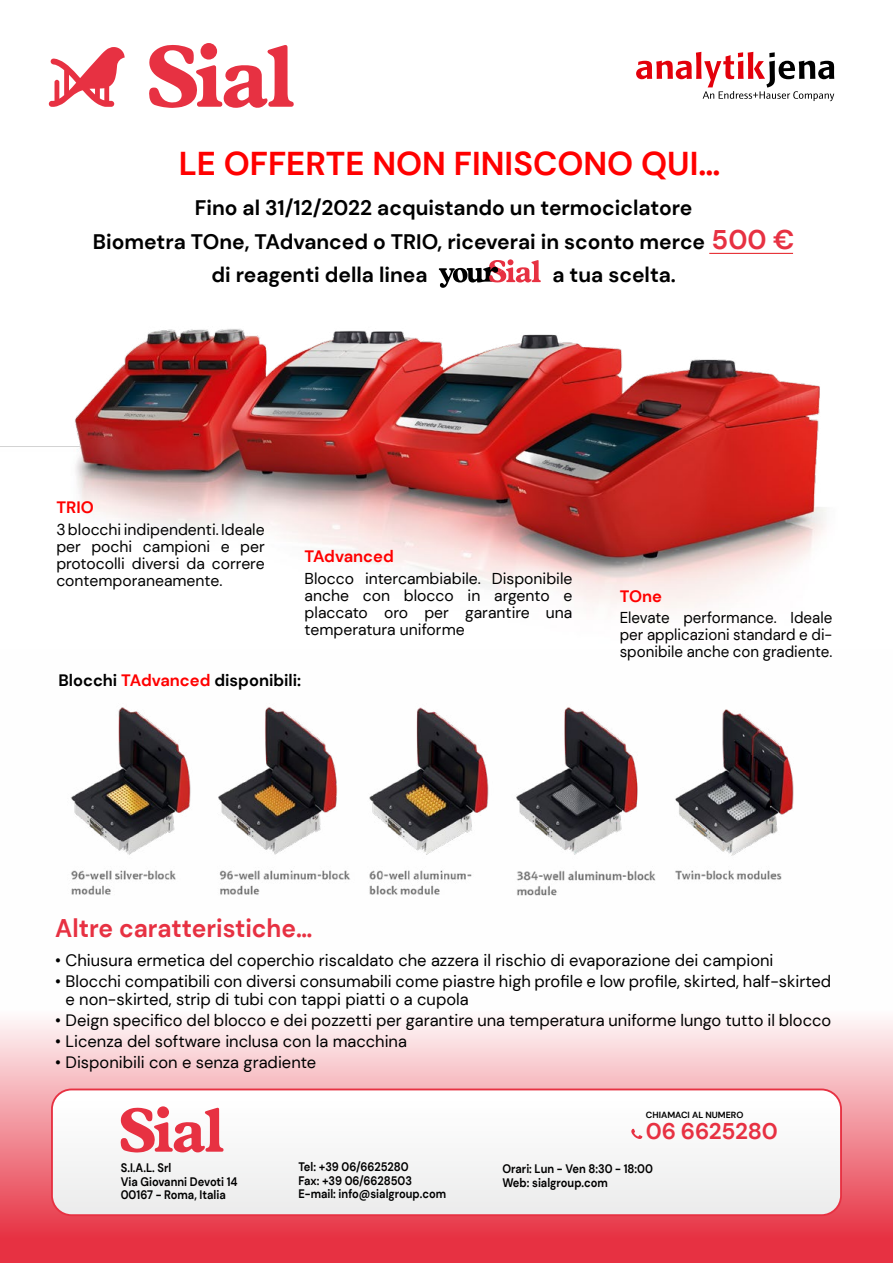
<style>
.page{position:relative;width:893px;height:1263px;background:#fff}
.page>*{position:absolute;margin:0;border:0;box-sizing:border-box;transform-origin:0 0}
.t1{font:700 33px "DM Sans";color:#f00}
.t2{font:700 25.5px "DM Sans";color:#e73142;scale:.96 1}
.t3{font:700 22.65px "DM Sans";letter-spacing:-.01em;color:#e73142}
.t4{font:700 21px "DM Sans";color:#000}
.t5{font:16.5px/17.9px "DM Sans";color:#000}
.t6{font:700 16.5px "DM Sans";color:#000}
.t7{font:700 16.5px "DM Sans";color:#f00}
.t8{font:15.75px/17px "DM Sans";color:#000;text-align:justify}
.t9{font:15.75px/17px "DM Sans";color:#000;text-align:justify;scale:.96 1}
.t10{font:700 12.3px/13.6px "DM Sans";color:#000;scale:.9 1}
.t11{font:700 8.85px "DM Sans";color:#000}
.s1{font-size:27px;color:#e73142}
.s2{color:#f00}
</style>
<div class="page">
<svg style="left:0;top:1020px;width:893px;height:243px;background:#f1919a"></svg>
<svg style="left:149px;top:45px;width:145px;height:63px"></svg>
<div style="left:200px;top:43px;width:17px;height:17px;background:#e73142;border-radius:50%"></div>
<svg style="left:49px;top:47px;width:76px;height:60px"></svg>
<svg style="left:52px;top:1089px;width:789px;height:126px"></svg>
<div style="left:51px;top:1088px;width:791px;height:128px;border:2px solid #e73142;border-radius:20px"></div>
<svg style="left:120px;top:1108px;width:104px;height:45px"></svg>
<div style="left:157px;top:1106px;width:12px;height:12px;background:#e73142;border-radius:50%"></div>
<svg style="left:631px;top:1129px;width:11px;height:10px"></svg>
<svg style="left:636px;top:52px;width:198px;height:49px"></svg>
<img style="left:0;top:252px;width:826px;height:357px">
<img style="left:70px;top:707px;width:724px;height:189px">
<svg style="left:439px;top:259px;width:102px;height:29px"></svg>
<hr style="left:709px;top:253px;width:84px;height:1px;background:#e52227">
<h1 class="t1" style="left:179px;top:142px;width:543px">LE OFFERTE NON FINISCONO QUI…</h1>
<p class="t4" style="left:195px;top:195px;width:499px">Fino al 31/12/2022 acquistando un termociclatore</p>
<p class="t4" style="left:93px;top:228px;width:703px">Biometra TOne, TAdvanced o TRIO, riceverai in sconto merce <span class="s1">500 €</span></p>
<p class="t4" style="left:211px;top:262px;width:218px">di reagenti della linea</p>
<p class="t4" style="left:552px;top:262px;width:125px">a tua scelta.</p>
<p class="t7" style="left:56px;top:497px;width:39px">TRIO</p>
<p class="t8" style="left:56px;top:521px;width:210px">3 blocchi indipendenti. Ideale per pochi campioni e per protocolli diversi da correre contemporaneamente.</p>
<p class="t7" style="left:305px;top:546px;width:91px">TAdvanced</p>
<p class="t8" style="left:305px;top:569px;width:269px">Blocco intercambiabile. Disponibile anche con blocco in argento e placcato oro per garantire una temperatura uniforme</p>
<p class="t6" style="left:58px;top:669px;width:244px">Blocchi <span class="s2">TAdvanced</span> disponibili:</p>
<p class="t7" style="left:620px;top:586px;width:44px">TOne</p>
<p class="t9" style="left:620px;top:609px;width:223px">Elevate performance. Ideale per applicazioni standard e di&shy;sponibile anche con gradiente.</p>
<h2 class="t2" style="left:55px;top:912px;width:269px">Altre caratteristiche…</h2>
<p class="t5" style="left:55px;top:951px;width:720px">• Chiusura ermetica del coperchio riscaldato che azzera il rischio di evaporazione dei campioni</p>
<p class="t5" style="left:66px;top:972px;width:767px;text-indent:-10px">• Blocchi compatibili con diversi consumabili come piastre high profile e low profile, skirted, half-skirted e non-skirted, strip di tubi con tappi piatti o a cupola</p>
<p class="t5" style="left:55px;top:1011px;width:777px">• Deign specifico del blocco e dei pozzetti per garantire una temperatura uniforme lungo tutto il blocco</p>
<p class="t5" style="left:55px;top:1032px;width:353px">• Licenza del software inclusa con la macchina</p>
<p class="t5" style="left:55px;top:1053px;width:263px">• Disponibili con e senza gradiente</p>
<p class="t11" style="left:646px;top:1109px;width:99px">CHIAMACI AL NUMERO</p>
<h3 class="t3" style="left:646px;top:1117px;width:133px">06 6625280</h3>
<p class="t10" style="left:121px;top:1161px;width:131px">S.I.A.L. Srl<br>Via Giovanni Devoti 14<br>00167 - Roma, Italia</p>
<p class="t10" style="left:298px;top:1160px;width:166px">Tel: +39 06/6625280<br>Fax: +39 06/6628503<br>E-mail: info@sialgroup.com</p>
<p class="t10" style="left:502px;top:1162px;width:169px">Orari: Lun - Ven 8:30 - 18:00<br>Web: sialgroup.com</p>
</div>
